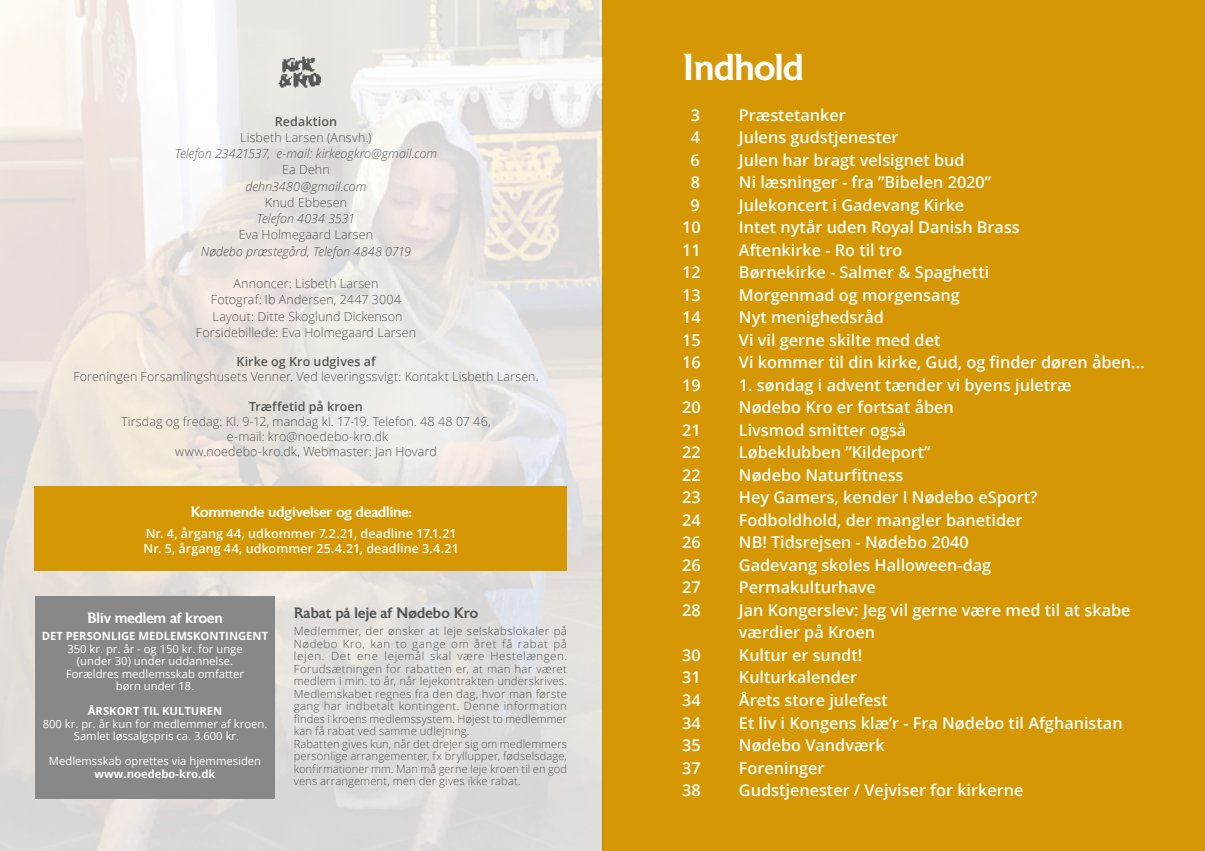
<style>
.page{position:relative;width:1205px;height:851px;background:#fff}
.page>*{position:absolute;margin:0;border:0;box-sizing:border-box;transform-origin:0 0}
.Underoverskrift{font:500 37.5px "Astoria";letter-spacing:-.015em;color:#fff}
.Indholdsfortegnelse{font:600 16.25px/22.5px "Open Sans";color:#fff}
.Underoverskrift-2{font:500 15px "Astoria";letter-spacing:-.01em;color:#fff}
.t1{font:500 15px "Astoria";color:#565756}
.Bagsidetekst{font:300 12.5px "Open Sans";letter-spacing:.005em;color:#565756}
.Bagsidetekst-2{font:italic 300 12.5px/16.2px "Open Sans";color:#565756;text-align:center}
.Brødtekst{font:300 12.5px/15px "Open Sans";letter-spacing:.005em;color:#565756;text-align:center}
.Bagsidetekst-3{font:600 12.5px "Open Sans";letter-spacing:.005em;color:#fff}
.Brødtekst-2{font:600 12.5px "Open Sans";letter-spacing:.005em;color:#565756}
.tekst_copy{font:300 11.25px/12.5px "Open Sans";letter-spacing:.01em;color:#565756;text-align:justify}
.t2{font:11.25px/12.5px "Open Sans";color:#fff;text-align:center}
.t3{font:700 11.25px "Open Sans";color:#fff}
.s1{font-style:normal}
.s2{font-weight:600}
.s3{font-weight:700}
</style>
<div class="page">
<div style="left:602px;top:0;width:603px;height:850px;background:#d59804"></div>
<img style="left:0;top:0;width:602px;height:850px">
<div style="left:35px;top:595px;width:240px;height:203px;background:#888"></div>
<img style="left:276px;top:53px;width:48px;height:39px">
<div style="left:34px;top:486px;width:533px;height:84px;background:#d59804"></div>
<p class="Brødtekst-2" style="left:275px;top:112px;width:64px">Redaktion</p>
<p class="Bagsidetekst" style="left:240px;top:129px;width:133px">Lisbeth Larsen (Ansvh.)</p>
<p class="Bagsidetekst-2" style="left:175px;top:145px;width:264px">Telefon 23421537, e-mail: kirkeogkro@gmail.com</p>
<p class="Bagsidetekst" style="left:282px;top:161px;width:49px">Ea Dehn</p>
<p class="Bagsidetekst-2" style="left:239px;top:177px;width:136px">dehn3480@gmail.com<br><span class="s1">Knud Ebbesen<br></span>Telefon 4034 3531<br><span class="s1">Eva Holmegaard Larsen</span></p>
<p class="Bagsidetekst-2" style="left:201px;top:242px;width:212px">Nødebo præstegård, Telefon 4848 0719</p>
<p class="Bagsidetekst" style="left:233px;top:275px;width:147px">Annoncer: Lisbeth Larsen</p>
<p class="Bagsidetekst" style="left:211px;top:291px;width:192px">Fotograf: Ib Andersen, 2447 3004</p>
<p class="Bagsidetekst" style="left:213px;top:307px;width:191px">Layout: Ditte Skoglund Dickenson</p>
<p class="Bagsidetekst" style="left:196px;top:324px;width:222px">Forsidebillede: Eva Holmegaard Larsen</p>
<p class="Brødtekst" style="left:73px;top:353px;width:467px"><span class="s2">Kirke og Kro udgives af<br></span>Foreningen Forsamlingshusets Venner. Ved leveringssvigt: Kontakt Lisbeth Larsen.</p>
<p class="Brødtekst-2" style="left:249px;top:397px;width:115px">Træffetid på kroen</p>
<p class="Bagsidetekst" style="left:121px;top:412px;width:371px">Tirsdag og fredag: Kl. 9-12, mandag kl. 17-19. Telefon. 48 48 07 46,</p>
<p class="Bagsidetekst" style="left:227px;top:427px;width:163px">e-mail: kro@noedebo-kro.dk</p>
<p class="Bagsidetekst" style="left:175px;top:442px;width:263px">www.noedebo-kro.dk, Webmaster: Jan Hovard</p>
<p class="Underoverskrift-2" style="left:190px;top:503px;width:223px">Kommende udgivelser og deadline:</p>
<p class="Bagsidetekst-3" style="left:146px;top:525px;width:312px">Nr. 4, årgang 44, udkommer 7.2.21, deadline 17.1.21</p>
<p class="Bagsidetekst-3" style="left:144px;top:540px;width:317px">Nr. 5, årgang 44, udkommer 25.4.21, deadline 3.4.21</p>
<p class="Underoverskrift-2" style="left:87px;top:609px;width:137px">Bliv medlem af kroen</p>
<p class="t2" style="left:42px;top:629px;width:228px"><span class="s3">DET PERSONLIGE MEDLEMSKONTINGENT<br></span>350 kr. pr. år - og 150 kr. for unge<br>(under 30) under uddannelse.</p>
<p class="t2" style="left:66px;top:667px;width:179px">Forældres medlemsskab omfatter børn under 18.</p>
<p class="t3" style="left:88px;top:703px;width:136px">ÅRSKORT TIL KULTUREN</p>
<p class="t2" style="left:43px;top:717px;width:226px">800 kr. pr. år kun for medlemmer af kroen.</p>
<p class="t2" style="left:74px;top:729px;width:167px">Samlet løssalgspris ca. 3.600 kr.</p>
<p class="t2" style="left:49px;top:754px;width:214px">Medlemsskab oprettes via hjemmesiden <span class="s3">www.noedebo-kro.dk</span></p>
<p class="t1" style="left:294px;top:604px;width:186px">Rabat på leje af Nødebo Kro</p>
<p class="tekst_copy" style="left:294px;top:624px;width:275px">Medlemmer, der ønsker at leje selskabslokaler på Nødebo Kro, kan to gange om året få rabat på lejen. Det ene lejemål skal være Hestelængen.<br>Forudsætningen for rabatten er, at man har været medlem i min. to år, når lejekontrakten underskrives.<br>Medlemskabet regnes fra den dag, hvor man første gang har indbetalt kontingent. Denne information findes i kroens medlemssystem. Højest to medlemmer kan få rabat ved samme udlejning.</p>
<p class="tekst_copy" style="left:294px;top:737px;width:275px">Rabatten gives kun, når det drejer sig om medlemmers personlige arrangementer, fx bryllupper, fødselsdage, konfirmationer mm. Man må gerne leje kroen til en god vens arrangement, men der gives ikke rabat.</p>
<p class="Underoverskrift" style="left:682px;top:47px;width:124px">Indhold</p>
<p class="Indholdsfortegnelse" style="left:691px;top:103px;width:11px">3</p>
<p class="Indholdsfortegnelse" style="left:739px;top:103px;width:108px">Præstetanker</p>
<p class="Indholdsfortegnelse" style="left:691px;top:126px;width:11px">4</p>
<p class="Indholdsfortegnelse" style="left:739px;top:126px;width:161px">Julens gudstjenester</p>
<p class="Indholdsfortegnelse" style="left:690px;top:148px;width:11px">6</p>
<p class="Indholdsfortegnelse" style="left:739px;top:148px;width:227px">Julen har bragt velsignet bud</p>
<p class="Indholdsfortegnelse" style="left:691px;top:171px;width:11px">8</p>
<p class="Indholdsfortegnelse" style="left:739px;top:171px;width:254px">Ni læsninger - fra ”Bibelen 2020”</p>
<p class="Indholdsfortegnelse" style="left:690px;top:193px;width:11px">9</p>
<p class="Indholdsfortegnelse" style="left:739px;top:193px;width:227px">Julekoncert i Gadevang Kirke</p>
<p class="Indholdsfortegnelse" style="left:682px;top:216px;width:20px">10</p>
<p class="Indholdsfortegnelse" style="left:739px;top:216px;width:282px">Intet nytår uden Royal Danish Brass</p>
<p class="Indholdsfortegnelse" style="left:682px;top:238px;width:20px">11</p>
<p class="Indholdsfortegnelse" style="left:739px;top:238px;width:165px">Aftenkirke - Ro til tro</p>
<p class="Indholdsfortegnelse" style="left:682px;top:261px;width:20px">12</p>
<p class="Indholdsfortegnelse" style="left:739px;top:261px;width:252px">Børnekirke - Salmer &amp; Spaghetti</p>
<p class="Indholdsfortegnelse" style="left:682px;top:283px;width:20px">13</p>
<p class="Indholdsfortegnelse" style="left:739px;top:283px;width:223px">Morgenmad og morgensang</p>
<p class="Indholdsfortegnelse" style="left:682px;top:306px;width:20px">14</p>
<p class="Indholdsfortegnelse" style="left:739px;top:306px;width:147px">Nyt menighedsråd</p>
<p class="Indholdsfortegnelse" style="left:682px;top:328px;width:20px">15</p>
<p class="Indholdsfortegnelse" style="left:739px;top:328px;width:203px">Vi vil gerne skilte med det</p>
<p class="Indholdsfortegnelse" style="left:682px;top:351px;width:20px">16</p>
<p class="Indholdsfortegnelse" style="left:739px;top:351px;width:407px">Vi kommer til din kirke, Gud, og finder døren åben...</p>
<p class="Indholdsfortegnelse" style="left:682px;top:373px;width:20px">19</p>
<p class="Indholdsfortegnelse" style="left:739px;top:373px;width:334px">1. søndag i advent tænder vi byens juletræ</p>
<p class="Indholdsfortegnelse" style="left:682px;top:396px;width:20px">20</p>
<p class="Indholdsfortegnelse" style="left:739px;top:396px;width:216px">Nødebo Kro er fortsat åben</p>
<p class="Indholdsfortegnelse" style="left:682px;top:418px;width:20px">21</p>
<p class="Indholdsfortegnelse" style="left:739px;top:418px;width:169px">Livsmod smitter også</p>
<p class="Indholdsfortegnelse" style="left:682px;top:441px;width:20px">22</p>
<p class="Indholdsfortegnelse" style="left:739px;top:441px;width:193px">Løbeklubben ”Kildeport”</p>
<p class="Indholdsfortegnelse" style="left:682px;top:463px;width:20px">22</p>
<p class="Indholdsfortegnelse" style="left:739px;top:463px;width:166px">Nødebo Naturfitness</p>
<p class="Indholdsfortegnelse" style="left:682px;top:486px;width:20px">23</p>
<p class="Indholdsfortegnelse" style="left:739px;top:486px;width:300px">Hey Gamers, kender I Nødebo eSport?</p>
<p class="Indholdsfortegnelse" style="left:682px;top:508px;width:20px">24</p>
<p class="Indholdsfortegnelse" style="left:739px;top:508px;width:285px">Fodboldhold, der mangler banetider</p>
<p class="Indholdsfortegnelse" style="left:682px;top:531px;width:20px">26</p>
<p class="Indholdsfortegnelse" style="left:739px;top:531px;width:231px">NB! Tidsrejsen - Nødebo 2040</p>
<p class="Indholdsfortegnelse" style="left:682px;top:553px;width:20px">26</p>
<p class="Indholdsfortegnelse" style="left:739px;top:553px;width:254px">Gadevang skoles Halloween-dag</p>
<p class="Indholdsfortegnelse" style="left:682px;top:576px;width:20px">27</p>
<p class="Indholdsfortegnelse" style="left:739px;top:576px;width:138px">Permakulturhave</p>
<p class="Indholdsfortegnelse" style="left:682px;top:598px;width:20px">28</p>
<p class="Indholdsfortegnelse" style="left:739px;top:598px;width:393px">Jan Kongerslev: Jeg vil gerne være med til at skabe værdier på Kroen</p>
<p class="Indholdsfortegnelse" style="left:682px;top:643px;width:20px">30</p>
<p class="Indholdsfortegnelse" style="left:739px;top:643px;width:125px">Kultur er sundt!</p>
<p class="Indholdsfortegnelse" style="left:682px;top:666px;width:20px">31</p>
<p class="Indholdsfortegnelse" style="left:739px;top:666px;width:120px">Kulturkalender</p>
<p class="Indholdsfortegnelse" style="left:682px;top:688px;width:20px">34</p>
<p class="Indholdsfortegnelse" style="left:739px;top:688px;width:150px">Årets store julefest</p>
<p class="Indholdsfortegnelse" style="left:682px;top:711px;width:20px">34</p>
<p class="Indholdsfortegnelse" style="left:739px;top:711px;width:385px">Et liv i Kongens klæ’r - Fra Nødebo til Afghanistan</p>
<p class="Indholdsfortegnelse" style="left:682px;top:733px;width:20px">35</p>
<p class="Indholdsfortegnelse" style="left:739px;top:733px;width:147px">Nødebo Vandværk</p>
<p class="Indholdsfortegnelse" style="left:682px;top:756px;width:20px">37</p>
<p class="Indholdsfortegnelse" style="left:739px;top:756px;width:87px">Foreninger</p>
<p class="Indholdsfortegnelse" style="left:682px;top:778px;width:20px">38</p>
<p class="Indholdsfortegnelse" style="left:739px;top:778px;width:286px">Gudstjenester / Vejviser for kirkerne</p>
</div>
